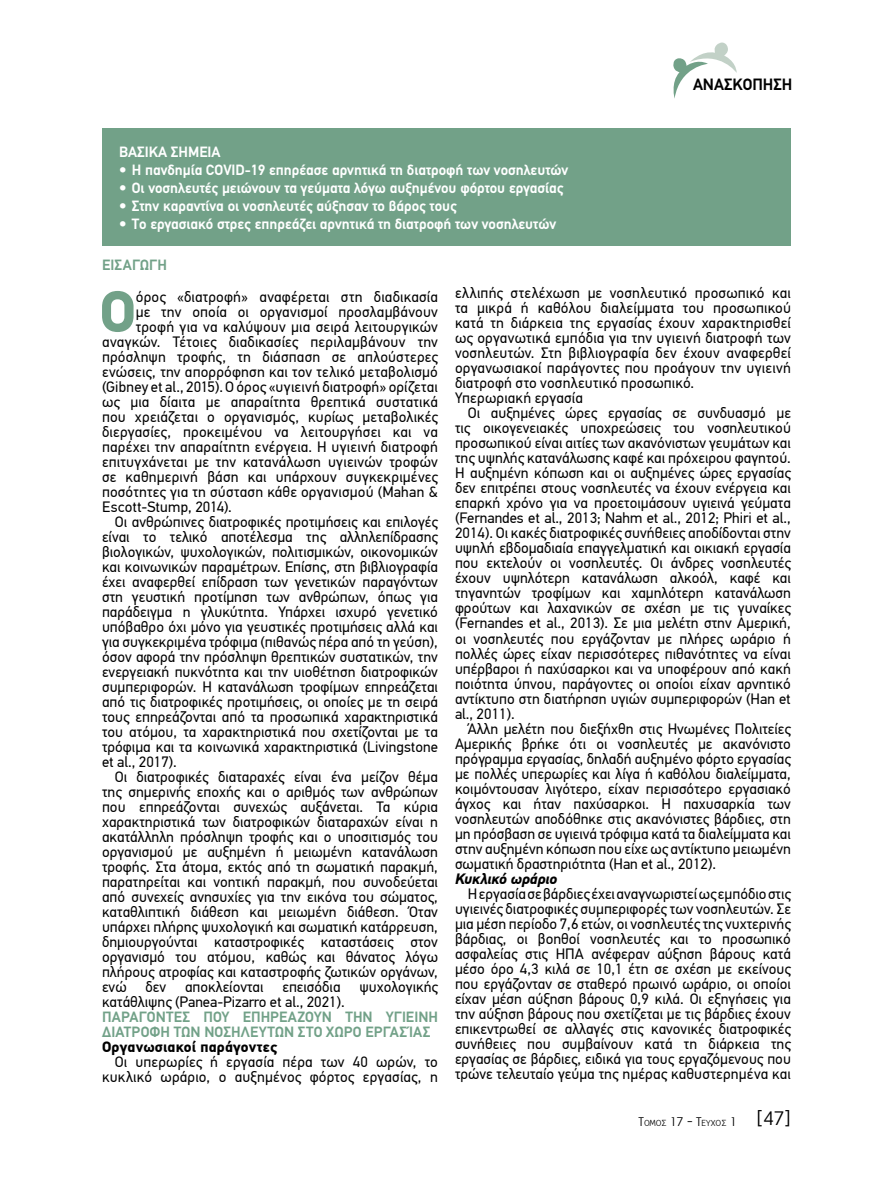
<style>
.page{position:relative;width:893px;height:1191px;background:#fff}
.page>*{position:absolute;margin:0;border:0;box-sizing:border-box;transform-origin:0 0}
.t1{font:700 58.05px "PF Din Text Pro";color:#72a188}
.t2{font:700 16.5px "PF Din Text";color:#000}
.t3{font:15px/15px "PF Din Text Pro";color:#000;text-align:justify}
.t4{font:700 15px "PF Din Text";color:#fff}
.t5{font:700 15px/15px "PF Din Text";letter-spacing:.015em;color:#72a188}
.t6{font:700 15px "PF Din Text Pro";letter-spacing:.01em;color:#000}
.t7{font:italic 700 15px "PF Din Text Pro";letter-spacing:-.005em;color:#000}
.t8{font:9.45px "PF Report";color:#000}
.s1{font-size:13.5px}
.s2{font-size:21px}
</style>
<div class="page">
<svg style="left:673px;top:42px;width:64px;height:57px"></svg>
<div style="left:102px;top:129px;width:689px;height:117px;background:#72a188"></div>
<p class="t2" style="left:693px;top:74px;width:101px">ΑΝΑΣΚΟΠΗΣΗ</p>
<p class="t4" style="left:119px;top:143px;width:103px">ΒΑΣΙΚΑ ΣΗΜΕΙΑ</p>
<p class="t4" style="left:119px;top:161px;width:451px">• Η πανδημία COVID-19 επηρέασε αρνητικά τη διατροφή των νοσηλευτών</p>
<p class="t4" style="left:119px;top:179px;width:446px">• Οι νοσηλευτές μειώνουν τα γεύματα λόγω αυξημένου φόρτου εργασίας</p>
<p class="t4" style="left:119px;top:197px;width:339px">• Στην καραντίνα οι νοσηλευτές αύξησαν το βάρος τους</p>
<p class="t4" style="left:119px;top:215px;width:439px">• Το εργασιακό στρες επηρεάζει αρνητικά τη διατροφή των νοσηλευτών</p>
<p class="t5" style="left:102px;top:257px;width:66px">ΕΙΣΑΓΩΓΗ</p>
<h1 class="t1" style="left:100px;top:276px;width:38px">Ο</h1>
<p class="t3" style="left:136px;top:289px;width:304px">όρος «διατροφή» αναφέρεται στη διαδικασία</p>
<p class="t3" style="left:455px;top:286px;width:337px;text-align:left">ελλιπής στελέχωση με νοσηλευτικό προσωπικό και τα μικρά ή καθόλου διαλείμματα του προσωπικού κατά τη διάρκεια της εργασίας έχουν χαρακτηρισθεί ως οργανωτικά εμπόδια για την υγιεινή διατροφή των νοσηλευτών. Στη βιβλιογραφία δεν έχουν αναφερθεί οργανωσιακοί παράγοντες που προάγουν την υγιεινή διατροφή στο νοσηλευτικό προσωπικό.<br>Υπερωριακή εργασία</p>
<p class="t3" style="left:455px;top:406px;width:337px;text-indent:13px">Οι αυξημένες ώρες εργασίας σε συνδυασμό με τις οικογενειακές υποχρεώσεις του νοσηλευτικού προσωπικού είναι αιτίες των ακανόνιστων γευμάτων και της υψηλής κατανάλωσης καφέ και πρόχειρου φαγητού.<br>Η αυξημένη κόπωση και οι αυξημένες ώρες εργασίας δεν επιτρέπει στους νοσηλευτές να έχουν ενέργεια και επαρκή χρόνο για να προετοιμάσουν υγιεινά γεύματα (Fernandes et al., 2013; Nahm et al., 2012; Phiri et al., 2014). Οι κακές διατροφικές συνήθειες αποδίδονται στην υψηλή εβδομαδιαία επαγγελματική και οικιακή εργασία που εκτελούν οι νοσηλευτές. Οι άνδρες νοσηλευτές έχουν υψηλότερη κατανάλωση αλκοόλ, καφέ και τηγανητών τροφίμων και χαμηλότερη κατανάλωση φρούτων και λαχανικών σε σχέση με τις γυναίκες (Fernandes et al., 2013). Σε μια μελέτη στην Αμερική, οι νοσηλευτές που εργάζονταν με πλήρες ωράριο ή πολλές ώρες είχαν περισσότερες πιθανότητες να είναι υπέρβαροι ή παχύσαρκοι και να υποφέρουν από κακή ποιότητα ύπνου, παράγοντες οι οποίοι είχαν αρνητικό αντίκτυπο στη διατήρηση υγιών συμπεριφορών (Han et al., 2011).</p>
<p class="t3" style="left:455px;top:721px;width:337px;text-indent:13px">Άλλη μελέτη που διεξήχθη στις Ηνωμένες Πολιτείες Αμερικής βρήκε ότι οι νοσηλευτές με ακανόνιστο πρόγραμμα εργασίας, δηλαδή αυξημένο φόρτο εργασίας με πολλές υπερωρίες και λίγα ή καθόλου διαλείμματα, κοιμόντουσαν λιγότερο, είχαν περισσότερο εργασιακό άγχος και ήταν παχύσαρκοι. Η παχυσαρκία των νοσηλευτών αποδόθηκε στις ακανόνιστες βάρδιες, στη μη πρόσβαση σε υγιεινά τρόφιμα κατά τα διαλείμματα και στην αυξημένη κόπωση που είχε ως αντίκτυπο μειωμένη σωματική δραστηριότητα (Han et al., 2012).</p>
<p class="t7" style="left:455px;top:869px;width:104px">Κυκλικό ωράριο</p>
<p class="t3" style="left:455px;top:886px;width:337px;text-indent:13px">Η εργασία σε βάρδιες έχει αναγνωριστεί ως εμπόδιο στις υγιεινές διατροφικές συμπεριφορές των νοσηλευτών. Σε μια μέση περίοδο 7,6 ετών, οι νοσηλευτές της νυχτερινής βάρδιας, οι βοηθοί νοσηλευτές και το προσωπικό ασφαλείας στις ΗΠΑ ανέφεραν αύξηση βάρους κατά μέσο όρο 4,3 κιλά σε 10,1 έτη σε σχέση με εκείνους που εργάζονταν σε σταθερό πρωινό ωράριο, οι οποίοι είχαν μέση αύξηση βάρους 0,9 κιλά. Οι εξηγήσεις για την αύξηση βάρους που σχετίζεται με τις βάρδιες έχουν επικεντρωθεί σε αλλαγές στις κανονικές διατροφικές συνήθειες που συμβαίνουν κατά τη διάρκεια της εργασίας σε βάρδιες, ειδικά για τους εργαζόμενους που τρώνε τελευταίο γεύμα της ημέρας καθυστερημένα και</p>
<p class="t3" style="left:136px;top:304px;width:304px">με την οποία οι οργανισμοί προσλαμβάνουν</p>
<p class="t3" style="left:136px;top:319px;width:304px">τροφή για να καλύψουν μια σειρά λειτουργικών</p>
<p class="t3" style="left:102px;top:334px;width:337px">αναγκών. Τέτοιες διαδικασίες περιλαμβάνουν την</p>
<p class="t3" style="left:102px;top:349px;width:337px">πρόσληψη τροφής, τη διάσπαση σε απλούστερες</p>
<p class="t3" style="left:102px;top:364px;width:337px">ενώσεις, την απορρόφηση και τον τελικό μεταβολισμό</p>
<p class="t3" style="left:102px;top:379px;width:337px">(Gibney et al., 2015). Ο όρος «υγιεινή διατροφή» ορίζεται</p>
<p class="t3" style="left:102px;top:394px;width:337px">ως μια δίαιτα με απαραίτητα θρεπτικά συστατικά</p>
<p class="t3" style="left:102px;top:409px;width:337px">που χρειάζεται ο οργανισμός, κυρίως μεταβολικές</p>
<p class="t3" style="left:102px;top:424px;width:337px">διεργασίες, προκειμένου να λειτουργήσει και να</p>
<p class="t3" style="left:102px;top:439px;width:337px">παρέχει την απαραίτητη ενέργεια. Η υγιεινή διατροφή</p>
<p class="t3" style="left:102px;top:454px;width:337px">επιτυγχάνεται με την κατανάλωση υγιεινών τροφών</p>
<p class="t3" style="left:102px;top:469px;width:337px">σε καθημερινή βάση και υπάρχουν συγκεκριμένες</p>
<p class="t3" style="left:102px;top:484px;width:337px">ποσότητες για τη σύσταση κάθε οργανισμού (Mahan &amp;</p>
<p class="t3" style="left:102px;top:499px;width:131px">Escott-Stump, 2014).</p>
<p class="t3" style="left:115px;top:514px;width:325px">Οι ανθρώπινες διατροφικές προτιμήσεις και επιλογές</p>
<p class="t3" style="left:102px;top:529px;width:337px">είναι το τελικό αποτέλεσμα της αλληλεπίδρασης</p>
<p class="t3" style="left:102px;top:544px;width:337px">βιολογικών, ψυχολογικών, πολιτισμικών, οικονομικών</p>
<p class="t3" style="left:102px;top:559px;width:337px">και κοινωνικών παραμέτρων. Επίσης, στη βιβλιογραφία</p>
<p class="t3" style="left:102px;top:574px;width:337px">έχει αναφερθεί επίδραση των γενετικών παραγόντων</p>
<p class="t3" style="left:102px;top:589px;width:337px">στη γευστική προτίμηση των ανθρώπων, όπως για</p>
<p class="t3" style="left:102px;top:604px;width:337px">παράδειγμα η γλυκύτητα. Υπάρχει ισχυρό γενετικό</p>
<p class="t3" style="left:102px;top:619px;width:337px">υπόβαθρο όχι μόνο για γευστικές προτιμήσεις αλλά και</p>
<p class="t3" style="left:102px;top:634px;width:337px">για συγκεκριμένα τρόφιμα (πιθανώς πέρα από τη γεύση),</p>
<p class="t3" style="left:102px;top:649px;width:337px">όσον αφορά την πρόσληψη θρεπτικών συστατικών, την</p>
<p class="t3" style="left:102px;top:664px;width:337px">ενεργειακή πυκνότητα και την υιοθέτηση διατροφικών</p>
<p class="t3" style="left:102px;top:679px;width:337px">συμπεριφορών. Η κατανάλωση τροφίμων επηρεάζεται</p>
<p class="t3" style="left:102px;top:694px;width:337px">από τις διατροφικές προτιμήσεις, οι οποίες με τη σειρά</p>
<p class="t3" style="left:102px;top:709px;width:337px">τους επηρεάζονται από τα προσωπικά χαρακτηριστικά</p>
<p class="t3" style="left:102px;top:724px;width:337px">του ατόμου, τα χαρακτηριστικά που σχετίζονται με τα</p>
<p class="t3" style="left:102px;top:739px;width:337px">τρόφιμα και τα κοινωνικά χαρακτηριστικά (Livingstone</p>
<p class="t3" style="left:102px;top:754px;width:76px">et al., 2017).</p>
<p class="t3" style="left:115px;top:769px;width:325px">Οι διατροφικές διαταραχές είναι ένα μείζον θέμα</p>
<p class="t3" style="left:102px;top:784px;width:337px">της σημερινής εποχής και ο αριθμός των ανθρώπων</p>
<p class="t3" style="left:102px;top:799px;width:337px">που επηρεάζονται συνεχώς αυξάνεται. Τα κύρια</p>
<p class="t3" style="left:102px;top:814px;width:337px">χαρακτηριστικά των διατροφικών διαταραχών είναι η</p>
<p class="t3" style="left:102px;top:829px;width:337px">ακατάλληλη πρόσληψη τροφής και ο υποσιτισμός του</p>
<p class="t3" style="left:102px;top:844px;width:337px">οργανισμού με αυξημένη ή μειωμένη κατανάλωση</p>
<p class="t3" style="left:102px;top:859px;width:337px">τροφής. Στα άτομα, εκτός από τη σωματική παρακμή,</p>
<p class="t3" style="left:102px;top:874px;width:337px">παρατηρείται και νοητική παρακμή, που συνοδεύεται</p>
<p class="t3" style="left:102px;top:889px;width:337px">από συνεχείς ανησυχίες για την εικόνα του σώματος,</p>
<p class="t3" style="left:102px;top:904px;width:337px">καταθλιπτική διάθεση και μειωμένη διάθεση. Όταν</p>
<p class="t3" style="left:102px;top:919px;width:337px">υπάρχει πλήρης ψυχολογική και σωματική κατάρρευση,</p>
<p class="t3" style="left:102px;top:934px;width:337px">δημιουργούνται καταστροφικές καταστάσεις στον</p>
<p class="t3" style="left:102px;top:949px;width:337px">οργανισμό του ατόμου, καθώς και θάνατος λόγω</p>
<p class="t3" style="left:102px;top:964px;width:337px">πλήρους ατροφίας και καταστροφής ζωτικών οργάνων,</p>
<p class="t3" style="left:102px;top:979px;width:26px">ενώ</p>
<p class="t3" style="left:146px;top:979px;width:22px">δεν</p>
<p class="t3" style="left:185px;top:979px;width:80px">αποκλείονται</p>
<p class="t3" style="left:282px;top:979px;width:60px">επεισόδια</p>
<p class="t3" style="left:359px;top:979px;width:80px">ψυχολογικής</p>
<p class="t3" style="left:102px;top:994px;width:244px">κατάθλιψης (Panea-Pizarro et al., 2021).</p>
<p class="t5" style="left:102px;top:1009px;width:337px">ΠΑΡΑΓΟΝΤΕΣ ΠΟΥ ΕΠΗΡΕΑΖΟΥΝ ΤΗΝ ΥΓΙΕΙΝΗ<br>ΔΙΑΤΡΟΦΗ ΤΩΝ ΝΟΣΗΛΕΥΤΩΝ ΣΤΟ ΧΩΡΟ ΕΡΓΑΣΊΑΣ</p>
<p class="t6" style="left:102px;top:1037px;width:177px">Οργανωσιακοί παράγοντες</p>
<p class="t3" style="left:102px;top:1054px;width:337px;text-align:right">Οι υπερωρίες ή εργασία πέρα των 40 ωρών, το κυκλικό ωράριο, ο αυξημένος φόρτος εργασίας, η</p>
<p class="t8" style="left:638px;top:1118px;width:154px"><span class="s1">Τ</span>ομος <span class="s1">17 - Τ</span>ευχοσ <span class="s1">1</span> <span class="s2">[47]</span></p>
</div>
